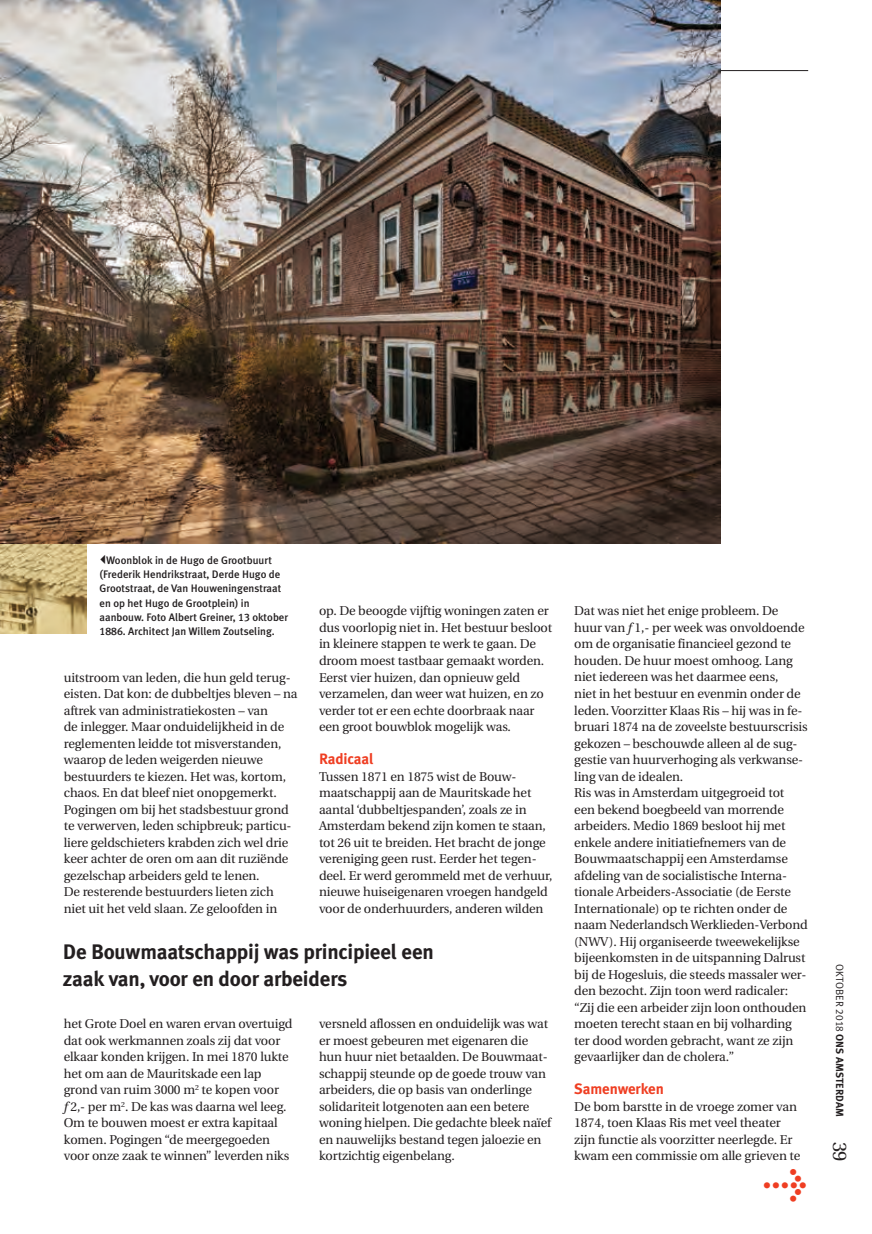
<style>
.page{position:relative;width:872px;height:1234px;background:#fff}
.page>*{position:absolute;margin:0;border:0;box-sizing:border-box;transform-origin:0 0}
.t1{font:700 36px "Meta Plus";color:#ef3e22}
.t2{font:700 21px/27px "Meta Plus";letter-spacing:-.01em;color:#231f20}
.t3{font:19.5px "Utopia";color:#231f20}
.t4{font:700 15px "Meta Plus";letter-spacing:-.01em;color:#ef3e22}
.t5{font:12.75px/16.5px "Utopia";letter-spacing:-.01em;color:#231f20}
.t6{font:500 10.8px/14.2px "Meta Plus";color:#231f20}
.t7{font:700 10.5px "Meta Plus";color:#231f20}
.s1{font-family:"Meta Plus Medium Caps";font-weight:400}
.s2{font-style:italic}
.s3{font-family:"Meta Plus Normal";font-weight:400}
.s4{font-family:"Meta Plus Normal Caps";font-weight:400}
</style>
<div class="page">
<hr style="left:0;top:70px;width:808px;height:1px;background:#231f20">
<img style="left:0;top:174px;width:87px;height:459px">
<img style="left:1px;top:0;width:719px;height:544px">
<p class="t6" style="left:100px;top:552px;width:190px;text-indent:7px">Woonblok in de Hugo de Grootbuurt (Frederik Hendrikstraat, Derde Hugo de Grootstraat, de Van Houweningenstraat en op het Hugo de Grootplein) in aanbouw. Foto Albert Greiner, <span class="s1">13</span> oktober <span class="s1">1886</span>. Architect Jan Willem Zoutseling.</p>
<p class="t5" style="left:64px;top:669px;width:235px">uitstroom van leden, die hun geld terug&shy;eisten. Dat kon: de dubbeltjes bleven – na aftrek van administratiekosten – van<br>de inlegger. Maar onduidelijkheid in de reglementen leidde tot misverstanden, waarop de leden weigerden nieuwe bestuurders te kiezen. Het was, kortom, chaos. En dat bleef niet onopgemerkt.<br>Pogingen om bij het stadsbestuur grond te verwerven, leden schipbreuk; particu&shy;liere geldschieters krabden zich wel drie keer achter de oren om aan dit ruziënde gezelschap arbeiders geld te lenen.<br>De resterende bestuurders lieten zich niet uit het veld slaan. Ze geloofden in</p>
<p class="t5" style="left:319px;top:603px;width:235px">op. De beoogde vijftig woningen zaten er dus voorlopig niet in. Het bestuur besloot in kleinere stappen te werk te gaan. De droom moest tastbaar gemaakt worden.<br>Eerst vier huizen, dan opnieuw geld verzamelen, dan weer wat huizen, en zo verder tot er een echte doorbraak naar een groot bouwblok mogelijk was.</p>
<p class="t4" style="left:319px;top:750px;width:56px">Radicaal</p>
<p class="t5" style="left:319px;top:768px;width:235px">Tussen 1871 en 1875 wist de Bouw&shy;maatschappij aan de Mauritskade het aantal ‘dubbeltjespanden’, zoals ze in Amsterdam bekend zijn komen te staan, tot 26 uit te breiden. Het bracht de jonge vereniging geen rust. Eerder het tegen&shy;deel. Er werd gerommeld met de verhuur, nieuwe huiseigenaren vroegen handgeld voor de onderhuurders, anderen wilden</p>
<h2 class="t2" style="left:63px;top:937px;width:372px">De Bouwmaatschappij was principieel een zaak van, voor en door arbeiders</h2>
<p class="t5" style="left:64px;top:1015px;width:230px">het Grote Doel en waren ervan overtuigd dat ook werkmannen zoals zij dat voor elkaar konden krijgen. In mei 1870 lukte het om aan de Mauritskade een lap grond van ruim 3000 m<sup>2</sup> te kopen voor<br><span class="s2">f</span> 2,- per m<sup>2</sup>. De kas was daarna wel leeg.<br>Om te bouwen moest er extra kapitaal komen. Pogingen “de meergegoeden voor onze zaak te winnen” leverden niks</p>
<p class="t5" style="left:319px;top:1015px;width:234px">versneld aflossen en onduidelijk was wat er moest gebeuren met eigenaren die hun huur niet betaalden. De Bouwmaat&shy;schappij steunde op de goede trouw van arbeiders, die op basis van onderlinge solidariteit lotgenoten aan een betere woning hielpen. Die gedachte bleek naïef en nauwelijks bestand tegen jaloezie en kortzichtig eigenbelang.</p>
<p class="t5" style="left:574px;top:603px;width:235px">Dat was niet het enige probleem. De huur van <span class="s2">f</span> 1,- per week was onvoldoende om de organisatie financieel gezond te houden. De huur moest omhoog. Lang niet iedereen was het daarmee eens,<br>niet in het bestuur en evenmin onder de leden. Voorzitter Klaas Ris – hij was in fe&shy;bruari 1874 na de zoveelste bestuurscrisis gekozen – beschouwde alleen al de sug&shy;gestie van huurverhoging als verkwanse&shy;ling van de idealen.<br>Ris was in Amsterdam uitgegroeid tot een bekend boegbeeld van morrende arbeiders. Medio 1869 besloot hij met enkele andere initiatiefnemers van de Bouwmaatschappij een Amsterdamse afdeling van de socialistische Interna&shy;tionale Arbeiders-Associatie (de Eerste Internationale) op te richten onder de naam Nederlandsch Werklieden-Verbond (NWV). Hij organiseerde tweewekelijkse bijeenkomsten in de uitspanning Dalrust bij de Hogesluis, die steeds massaler wer&shy;den bezocht. Zijn toon werd radicaler: “Zij die een arbeider zijn loon onthouden moeten terecht staan en bij volharding ter dood worden gebracht, want ze zijn gevaarlijker dan de cholera.”</p>
<p class="t4" style="left:574px;top:1080px;width:91px">Samenwerken</p>
<p class="t5" style="left:574px;top:1098px;width:228px">De bom barstte in de vroege zomer van 1874, toen Klaas Ris met veel theater zijn functie als voorzitter neerlegde. Er kwam een commissie om alle grieven te</p>
<h1 class="t1" style="left:762px;top:1162px;width:47px">&gt;</h1>
<p class="t7" style="left:846px;top:964px;width:154px;rotate:90deg"><span class="s3">oktober</span> <span class="s4">2018</span> ONS AMSTERDAM</p>
<h3 class="t3" style="left:850px;top:1141px;width:22px;rotate:90deg">39</h3>
</div>
